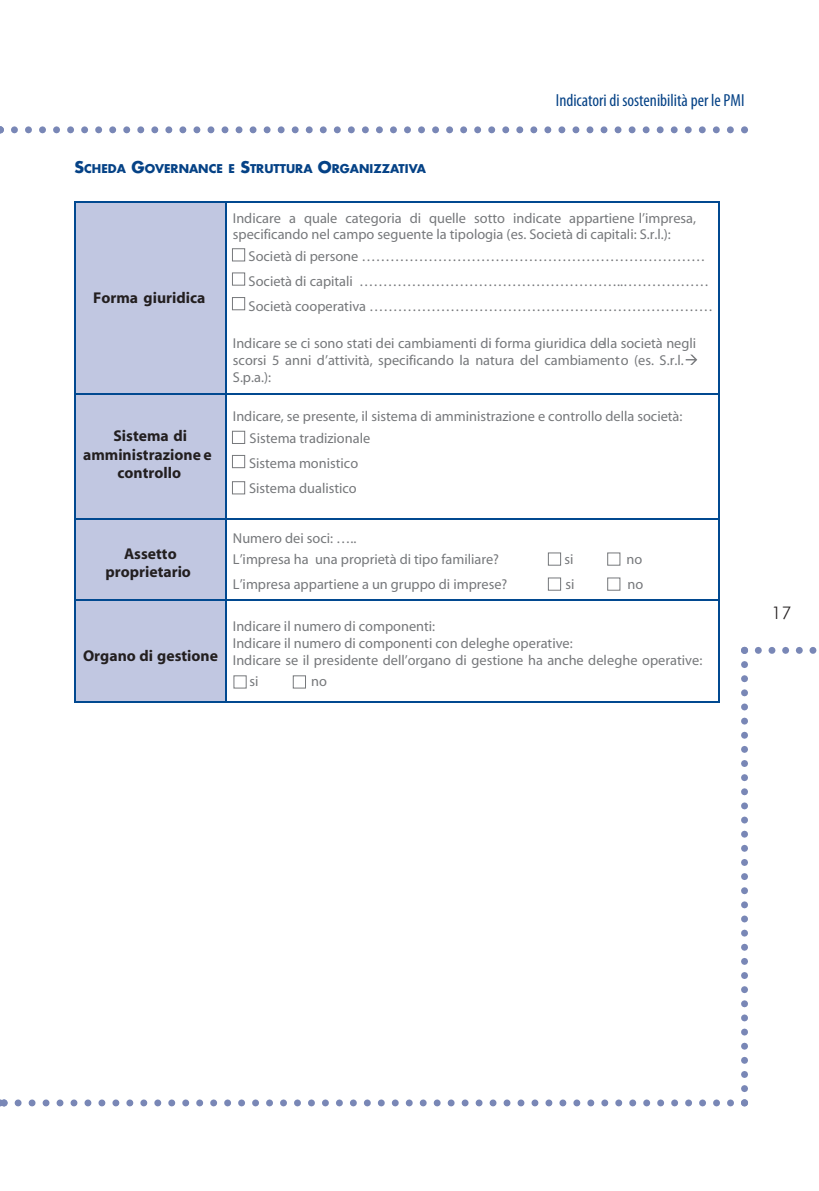
<style>
.page{position:relative;width:819px;height:1191px;background:#fff}
.page>*{position:absolute;margin:0;border:0;box-sizing:border-box;transform-origin:0 0}
.t1{font:condensed 17.5px "Myriad Pro";color:#054286}
.t2{font:300 17.5px "Futura BT";color:#231f20}
.t3{font:700 15.58px/18.4px "Myriad";color:#231f20;text-align:center}
.t4{font:14.35px/16.8px "Myriad";color:#76787b}
.t5{font:700 11.9px "Futura";color:#054286}
.s1{font-size:15.75px}
</style>
<div class="page">
<svg style="left:0;top:647px;width:817px;height:459px"></svg>
<svg style="left:0;top:126px;width:748px;height:7px"></svg>
<div style="left:57px;top:197px;width:677px;height:636px;background:#fff"></div>
<div style="left:76px;top:202px;width:149px;height:499px;background:#c1c7e1"></div>
<hr style="left:74px;top:200px;width:645px;height:2px;background:#014990">
<hr style="left:74px;top:202px;width:2px;height:501px;background:#014990">
<hr style="left:225px;top:202px;width:2px;height:501px;background:#014990">
<hr style="left:717px;top:202px;width:2px;height:501px;background:#014990">
<hr style="left:74px;top:393px;width:645px;height:2px;background:#014990">
<hr style="left:74px;top:518px;width:645px;height:2px;background:#014990">
<hr style="left:74px;top:599px;width:645px;height:2px;background:#014990">
<hr style="left:74px;top:701px;width:151px;height:2px;background:#014990">
<hr style="left:227px;top:701px;width:490px;height:2px;background:#014990">
<div style="left:232px;top:431px;width:13px;height:13px;border:1px solid #76787b"></div>
<div style="left:232px;top:455px;width:13px;height:13px;border:1px solid #76787b"></div>
<div style="left:232px;top:481px;width:13px;height:13px;border:1px solid #76787b"></div>
<svg style="left:685px;top:354px;width:12px;height:11px"></svg>
<div style="left:232px;top:248px;width:13px;height:13px;border:1px solid #76787b"></div>
<div style="left:232px;top:273px;width:13px;height:12px;border:1px solid #76787b"></div>
<div style="left:232px;top:297px;width:13px;height:13px;border:1px solid #76787b"></div>
<div style="left:548px;top:552px;width:13px;height:13px;border:1px solid #76787b"></div>
<div style="left:607px;top:552px;width:13px;height:13px;border:1px solid #76787b"></div>
<div style="left:548px;top:577px;width:13px;height:13px;border:1px solid #76787b"></div>
<div style="left:607px;top:577px;width:13px;height:13px;border:1px solid #76787b"></div>
<div style="left:233px;top:675px;width:13px;height:13px;border:1px solid #76787b"></div>
<div style="left:293px;top:675px;width:13px;height:13px;border:1px solid #76787b"></div>
<p class="t5" style="left:74px;top:163px;width:353px"><span class="s1">S</span>CHEDA <span class="s1">G</span>OVERNANCE E <span class="s1">S</span>TRUTTURA <span class="s1">O</span>RGANIZZATIVA</p>
<p class="t1" style="left:556px;top:90px;width:190px">Indicatori di sostenibilità per le PMI</p>
<p class="t3" style="left:93px;top:289px;width:114px">Forma giuridica</p>
<p class="t3" style="left:83px;top:428px;width:130px">Sistema di amministrazione e controllo</p>
<p class="t3" style="left:105px;top:546px;width:87px">Assetto proprietario</p>
<p class="t3" style="left:83px;top:647px;width:136px">Organo di gestione</p>
<p class="t4" style="left:233px;top:210px;width:464px">Indicare a quale categoria di quelle sotto indicate appartiene l’impresa, specificando nel campo seguente la tipologia (es. Società di capitali: S.r.l.):</p>
<p class="t4" style="left:248px;top:244px;width:466px;line-height:25px">Società di persone ………………………………………………………………<br>Società di capitali ………………………………………………..………………<br>Società cooperativa ………………………………………………………………</p>
<p class="t4" style="left:233px;top:336px;width:465px">Indicare se ci sono stati dei cambiamenti di forma giuridica della società negli scorsi 5 anni d’attività, specificando la natura del cambiamento (es. S.r.l.<br>S.p.a.):</p>
<p class="t4" style="left:249px;top:407px;width:434px;line-height:21.5px;text-indent:-17px">Indicare, se presente, il sistema di amministrazione e controllo della società:<br>Sistema tradizionale</p>
<p class="t4" style="left:249px;top:451px;width:111px;line-height:25px">Sistema monistico<br>Sistema dualistico</p>
<p class="t4" style="left:233px;top:528px;width:267px;line-height:21.3px">Numero dei soci: …..<br>L’impresa ha una proprietà di tipo familiare?</p>
<p class="t4" style="left:564px;top:552px;width:11px">si</p>
<p class="t4" style="left:626px;top:552px;width:17px">no</p>
<p class="t4" style="left:233px;top:577px;width:276px">L’impresa appartiene a un gruppo di imprese?</p>
<p class="t4" style="left:565px;top:577px;width:11px">si</p>
<p class="t4" style="left:627px;top:577px;width:17px">no</p>
<p class="t4" style="left:233px;top:619px;width:471px">Indicare il numero di componenti:<br>Indicare il numero di componenti con deleghe operative:<br>Indicare se il presidente dell’organo di gestione ha anche deleghe operative:</p>
<p class="t4" style="left:249px;top:674px;width:11px">si</p>
<p class="t4" style="left:311px;top:674px;width:17px">no</p>
<p class="t2" style="left:771px;top:605px;width:22px">17</p>
</div>
